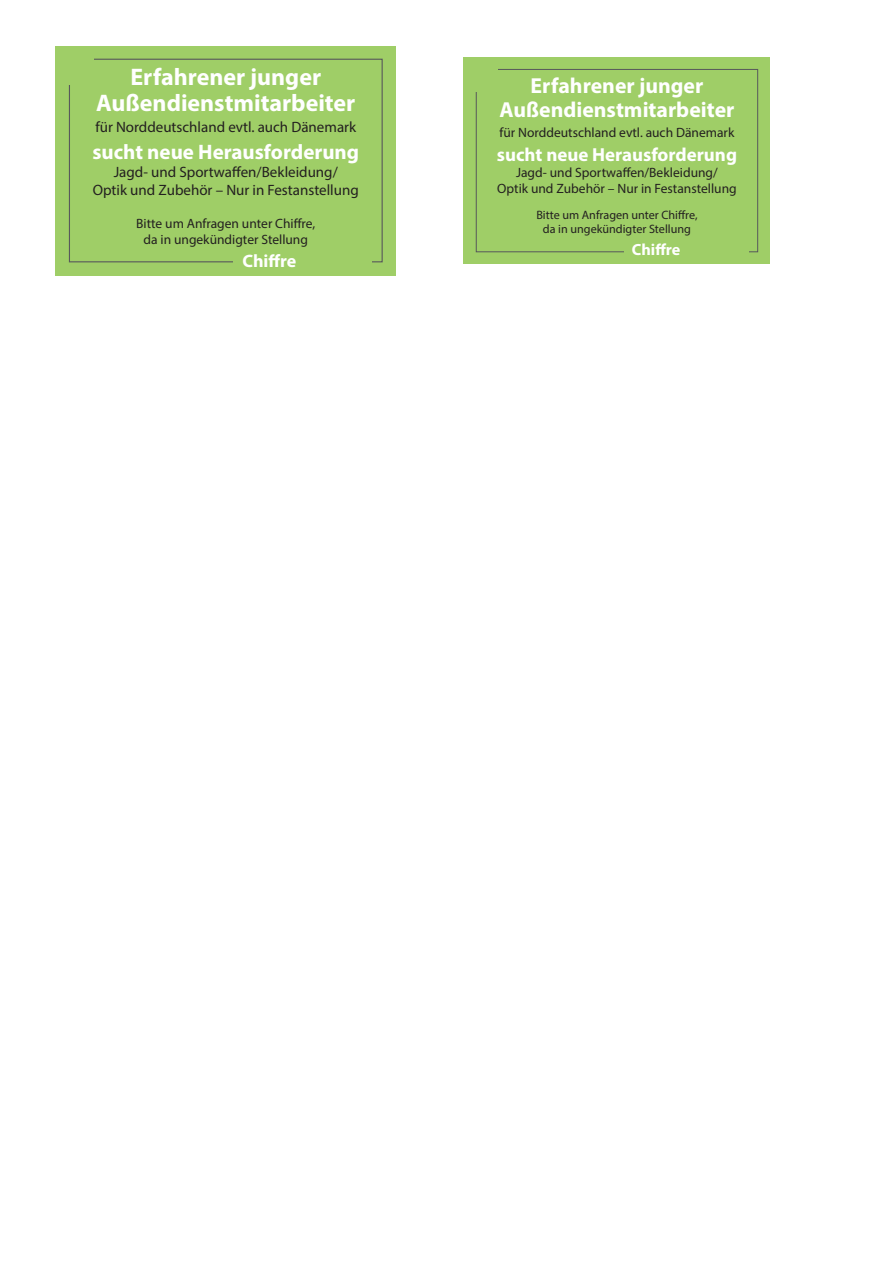
<style>
.page{position:relative;width:893px;height:1263px;background:#fff}
.page>*{position:absolute;margin:0;border:0;box-sizing:border-box;transform-origin:0 0}
.t1{font:700 24px/25.5px "Myriad Pro";color:#fff;text-align:center}
.t2{font:700 21.75px/24.3px "Myriad Pro";color:#fff;text-align:center}
.t3{font:700 21px "Myriad Pro";color:#fff}
.t4{font:700 18.9px "Myriad Pro";color:#fff}
.t5{font:700 18px "Myriad Pro";color:#fff}
.t6{font:700 16.2px "Myriad Pro";color:#fff}
.t7{font:15px/18px "Myriad Pro";color:#231f20;text-align:center}
.t8{font:13.5px/16.2px "Myriad Pro";color:#231f20;text-align:center}
.t9{font:12.15px/14.5px "Myriad Pro";color:#231f20;text-align:center}
</style>
<div class="page">
<div style="left:55px;top:46px;width:340px;height:229px;background:#9fce67"></div>
<div style="left:69px;top:59px;width:314px;height:203px;border:1px solid #58595b"></div>
<div style="left:234px;top:253px;width:138px;height:16px;background:#9fce67"></div>
<div style="left:59px;top:50px;width:34px;height:35px;background:#9fce67"></div>
<div style="left:463px;top:57px;width:307px;height:207px;background:#9fce67"></div>
<div style="left:476px;top:69px;width:282px;height:183px;border:1px solid #58595b"></div>
<div style="left:624px;top:243px;width:125px;height:14px;background:#9fce67"></div>
<div style="left:467px;top:62px;width:30px;height:30px;background:#9fce67"></div>
<h1 class="t1" style="left:96px;top:64px;width:261px">Erfahrener junger<br>Außendienstmitarbeiter</h1>
<p class="t7" style="left:95px;top:118px;width:262px">für Norddeutschland evtl. auch Dänemark</p>
<h3 class="t3" style="left:92px;top:138px;width:268px">sucht neue Herausforderung</h3>
<p class="t7" style="left:93px;top:163px;width:268px">Jagd- und Sportwaffen/Bekleidung/<br>Optik und Zubehör – Nur in Festanstellung</p>
<p class="t8" style="left:136px;top:215px;width:181px">Bitte um Anfragen unter Chiffre, da in ungekündigter Stellung</p>
<h3 class="t5" style="left:242px;top:249px;width:56px">Chiffre</h3>
<h2 class="t2" style="left:499px;top:73px;width:236px">Erfahrener junger<br>Außendienstmitarbeiter</h2>
<p class="t8" style="left:500px;top:124px;width:236px">für Norddeutschland evtl. auch Dänemark</p>
<h3 class="t4" style="left:497px;top:142px;width:242px">sucht neue Herausforderung</h3>
<p class="t8" style="left:497px;top:164px;width:241px">Jagd- und Sportwaffen/Bekleidung/<br>Optik und Zubehör – Nur in Festanstellung</p>
<p class="t9" style="left:536px;top:207px;width:163px">Bitte um Anfragen unter Chiffre, da in ungekündigter Stellung</p>
<p class="t6" style="left:632px;top:239px;width:50px">Chiffre</p>
</div>
